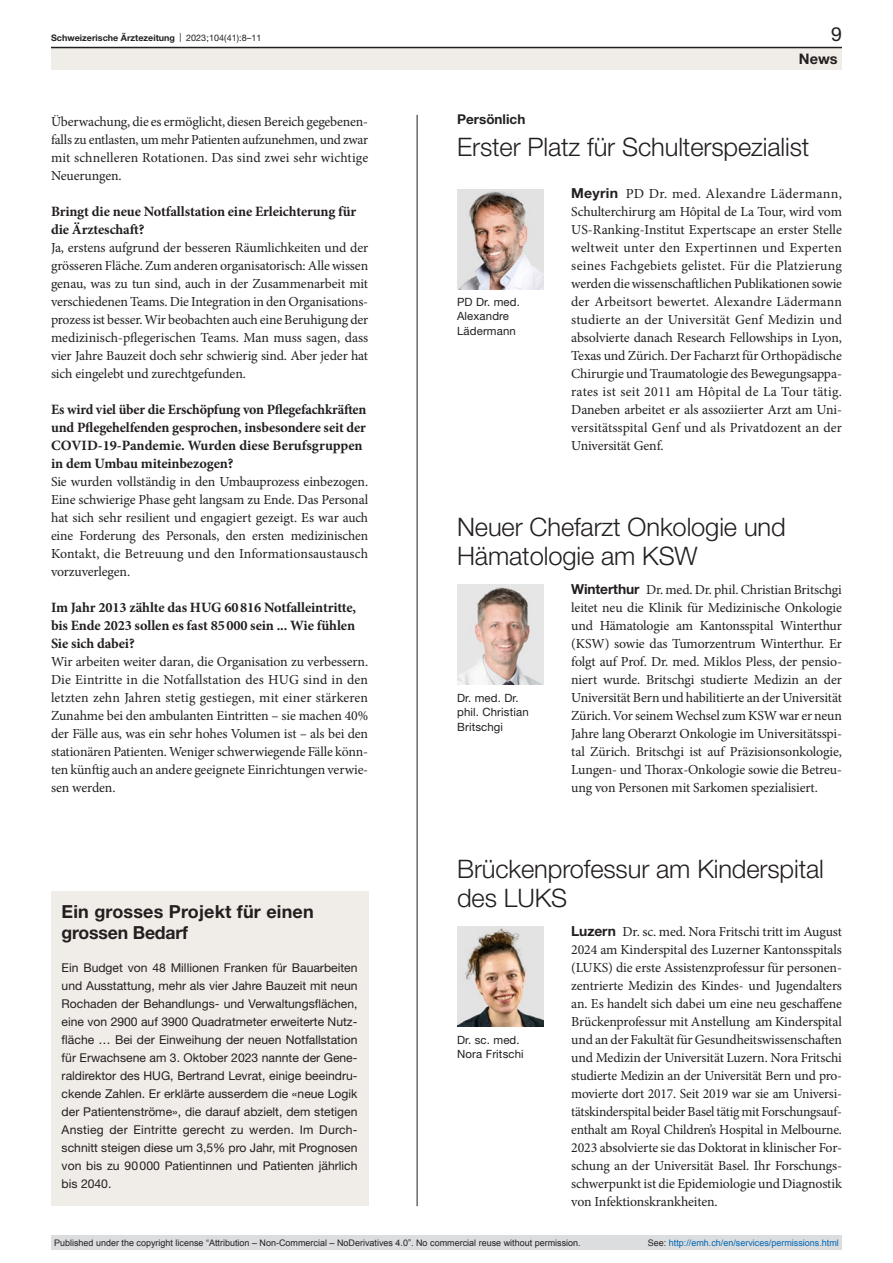
<style>
.page{position:relative;width:893px;height:1263px;background:#fff}
.page>*{position:absolute;margin:0;border:0;box-sizing:border-box;transform-origin:0 0}
.head1{font:300 25.5px/28.5px "Helvetica Neue LT Pro";letter-spacing:-.005em;color:#231f20}
.t1{font:19.5px "Helvetica Neue LT Pro";color:#231f20}
.box-head1{font:700 18px/21px "Helvetica Neue LT Pro";letter-spacing:.01em;color:#231f20}
.t2{font:700 14.55px "Helvetica Neue LT Pro";color:#231f20}
.interview-question{font:700 14.25px/18px "Minion Pro";letter-spacing:-.01em;color:#231f20}
.paragraph{font:13.8px/18px "Minion Pro";letter-spacing:-.01em;color:#231f20;text-align:justify}
.interview-answer{font:13.8px/18px "Minion Pro";letter-spacing:-.01em;color:#231f20;text-align:justify}
.pre-heading{font:700 13.5px "Helvetica Neue LT Pro";color:#231f20}
.box-paragraph{font:12.15px/18px "Helvetica Neue LT Pro";color:#231f20;text-align:justify}
.figure-caption{font:11.4px/14.2px "Helvetica Neue LT Pro";letter-spacing:.01em;color:#231f20}
.t3{font:9px "Arial";color:#231f20}
.t4{font:9px "Arial";color:#0066b3}
.t5{font:700 9px "Helvetica Neue LT Pro";color:#231f20}
.s1{font-weight:400}
.s2{font-family:"Helvetica Neue LT Pro";font-weight:700}
.s3{color:#231f20}
</style>
<div class="page">
<hr style="left:417px;top:115px;width:1px;height:1091px;background:#231f20">
<img style="left:457px;top:189px;width:87px;height:100px">
<img style="left:457px;top:926px;width:87px;height:100px">
<img style="left:457px;top:584px;width:87px;height:100px">
<div style="left:51px;top:892px;width:317px;height:314px;background:#f0ece7"></div>
<div style="left:51px;top:48px;width:791px;height:22px;background:#f0ece7"></div>
<hr style="left:51px;top:47px;width:791px;height:1px;background:#231f20">
<div style="left:51px;top:1235px;width:791px;height:15px;background:#dcdddf"></div>
<p class="t5" style="left:51px;top:32px;width:212px">Schweizerische Ärztezeitung <span class="s1">| 2023;104(41):8–11</span></p>
<h2 class="t1" style="left:831px;top:22px;width:12px">9</h2>
<p class="interview-answer" style="left:51px;top:113px;width:319px">Überwachung, die es ermöglicht, diesen Bereich gegebenen&shy;falls zu entlasten, um mehr Patienten aufzunehmen, und zwar mit schnelleren Rotationen. Das sind zwei sehr wichtige Neuerungen.</p>
<p class="interview-question" style="left:51px;top:202px;width:307px">Bringt die neue Notfallstation eine Erleichterung für die Ärzteschaft?</p>
<p class="interview-answer" style="left:51px;top:239px;width:319px">Ja, erstens aufgrund der besseren Räumlichkeiten und der grösseren Fläche. Zum anderen organisatorisch: Alle wissen genau, was zu tun sind, auch in der Zusammenarbeit mit verschiedenen Teams. Die Integration in den Organisations&shy;prozess ist besser. Wir beobachten auch eine Beruhigung der medizinisch-pflegerischen Teams. Man muss sagen, dass vier Jahre Bauzeit doch sehr schwierig sind. Aber jeder hat sich eingelebt und zurechtgefunden.</p>
<p class="interview-question" style="left:51px;top:400px;width:317px">Es wird viel über die Erschöpfung von Pflegefachkräften und Pflegehelfenden gesprochen, insbesondere seit der COVID-19-Pandemie. Wurden diese Berufsgruppen in dem Umbau miteinbezogen?</p>
<p class="interview-answer" style="left:51px;top:473px;width:319px">Sie wurden vollständig in den Umbauprozess einbezogen.<br>Eine schwierige Phase geht langsam zu Ende. Das Personal hat sich sehr resilient und engagiert gezeigt. Es war auch eine Forderung des Personals, den ersten medizinischen Kontakt, die Betreuung und den Informationsaustausch vorzuverlegen.</p>
<p class="interview-question" style="left:51px;top:598px;width:306px;text-align:justify">Im Jahr 2013 zählte das HUG 60 816 Notfalleintritte, bis Ende 2023 sollen es fast 85 000 sein ... Wie fühlen Sie sich dabei?</p>
<p class="interview-answer" style="left:51px;top:653px;width:319px">Wir arbeiten weiter daran, die Organisation zu verbessern.<br>Die Eintritte in die Notfallstation des HUG sind in den letzten zehn Jahren stetig gestiegen, mit einer stärkeren Zunahme bei den ambulanten Eintritten – sie machen 40% der Fälle aus, was ein sehr hohes Volumen ist – als bei den stationären Patienten. Weniger schwerwiegende Fälle könn&shy;ten künftig auch an andere geeignete Einrichtungen verwie&shy;sen werden.</p>
<p class="box-head1" style="left:62px;top:901px;width:254px">Ein grosses Projekt für einen grossen Bedarf</p>
<p class="box-paragraph" style="left:62px;top:958px;width:297px">Ein Budget von 48 Millionen Franken für Bauarbeiten und Ausstattung, mehr als vier Jahre Bauzeit mit neun Rochaden der Behandlungs- und Verwaltungsflächen, eine von 2900 auf 3900 Quadratmeter erweiterte Nutz&shy;fläche … Bei der Einweihung der neuen Notfallstation für Erwachsene am 3. Oktober 2023 nannte der Gene&shy;raldirektor des HUG, Bertrand Levrat, einige beeindru&shy;ckende Zahlen. Er erklärte ausserdem die «neue Logik der Patientenströme», die darauf abzielt, dem stetigen Anstieg der Eintritte gerecht zu werden. Im Durch&shy;schnitt steigen diese um 3,5% pro Jahr, mit Prognosen von bis zu 90 000 Patientinnen und Patienten jährlich bis 2040.</p>
<p class="t2" style="left:799px;top:49px;width:40px">News</p>
<p class="pre-heading" style="left:457px;top:111px;width:70px">Persönlich</p>
<p class="head1" style="left:457px;top:132px;width:354px">Erster Platz für Schulterspezialist</p>
<p class="figure-caption" style="left:457px;top:295px;width:64px">PD Dr. med.<br>Alexandre<br>Lädermann</p>
<p class="paragraph" style="left:571px;top:185px;width:272px"><span class="s2">Meyrin</span> PD Dr. med. Alexandre Lädermann, Schulterchirurg am Hôpital de La Tour, wird vom US-Ranking-Institut Expertscape an erster Stelle weltweit unter den Expertinnen und Experten seines Fachgebiets gelistet. Für die Platzierung werden die wissenschaftlichen Publikationen sowie der Arbeitsort bewertet. Alexandre Lädermann studierte an der Universität Genf Medizin und absolvierte danach Research Fellowships in Lyon, Texas und Zürich. Der Facharzt für Orthopädische Chirurgie und Traumatologie des Bewegungsappa&shy;rates ist seit 2011 am Hôpital de La Tour tätig.<br>Daneben arbeitet er als assoziierter Arzt am Uni&shy;versitätsspital Genf und als Privatdozent an der Universität Genf.</p>
<p class="head1" style="left:457px;top:512px;width:330px">Neuer Chefarzt Onkologie und<br>Hämatologie am KSW</p>
<p class="figure-caption" style="left:457px;top:691px;width:73px">Dr. med. Dr. phil. Christian<br>Britschgi</p>
<p class="paragraph" style="left:571px;top:581px;width:272px"><span class="s2">Winterthur</span> Dr. med. Dr. phil. Christian Britschgi leitet neu die Klinik für Medizinische Onkologie und Hämatologie am Kantonsspital Winterthur (KSW) sowie das Tumorzentrum Winterthur. Er folgt auf Prof. Dr. med. Miklos Pless, der pensio&shy;niert wurde. Britschgi studierte Medizin an der Universität Bern und habilitierte an der Universität Zürich. Vor seinem Wechsel zum KSW war er neun Jahre lang Oberarzt Onkologie im Universitätsspi&shy;tal Zürich. Britschgi ist auf Präzisionsonkologie, Lungen- und Thorax-Onkologie sowie die Betreu&shy;ung von Personen mit Sarkomen spezialisiert.</p>
<p class="head1" style="left:457px;top:854px;width:368px">Brückenprofessur am Kinderspital des LUKS</p>
<p class="figure-caption" style="left:457px;top:1033px;width:68px">Dr. sc. med.<br>Nora Fritschi</p>
<p class="paragraph" style="left:571px;top:923px;width:272px"><span class="s2">Luzern</span> Dr. sc. med. Nora Fritschi tritt im August 2024 am Kinderspital des Luzerner Kantonsspitals (LUKS) die erste Assistenzprofessur für personen&shy;zentrierte Medizin des Kindes- und Jugendalters an. Es handelt sich dabei um eine neu geschaffene Brückenprofessur mit Anstellung am Kinderspital und an der Fakultät für Gesundheitswissenschaften und Medizin der Universität Luzern. Nora Fritschi studierte Medizin an der Universität Bern und pro&shy;movierte dort 2017. Seit 2019 war sie am Universi&shy;tätskinderspital beider Basel tätig mit Forschungsauf&shy;enthalt am Royal Children’s Hospital in Melbourne.<br>2023 absolvierte sie das Doktorat in klinischer For&shy;schung an der Universität Basel. Ihr Forschungs&shy;schwerpunkt ist die Epidemiologie und Diagnostik von Infektionskrankheiten.</p>
<p class="t3" style="left:54px;top:1237px;width:528px">Published under the copyright license “Attribution – Non-Commercial – NoDerivatives 4.0”. No commercial reuse without permission.</p>
<p class="t4" style="left:648px;top:1237px;width:193px"><span class="s3">See:</span> http://emh.ch/en/services/permissions.html</p>
</div>
